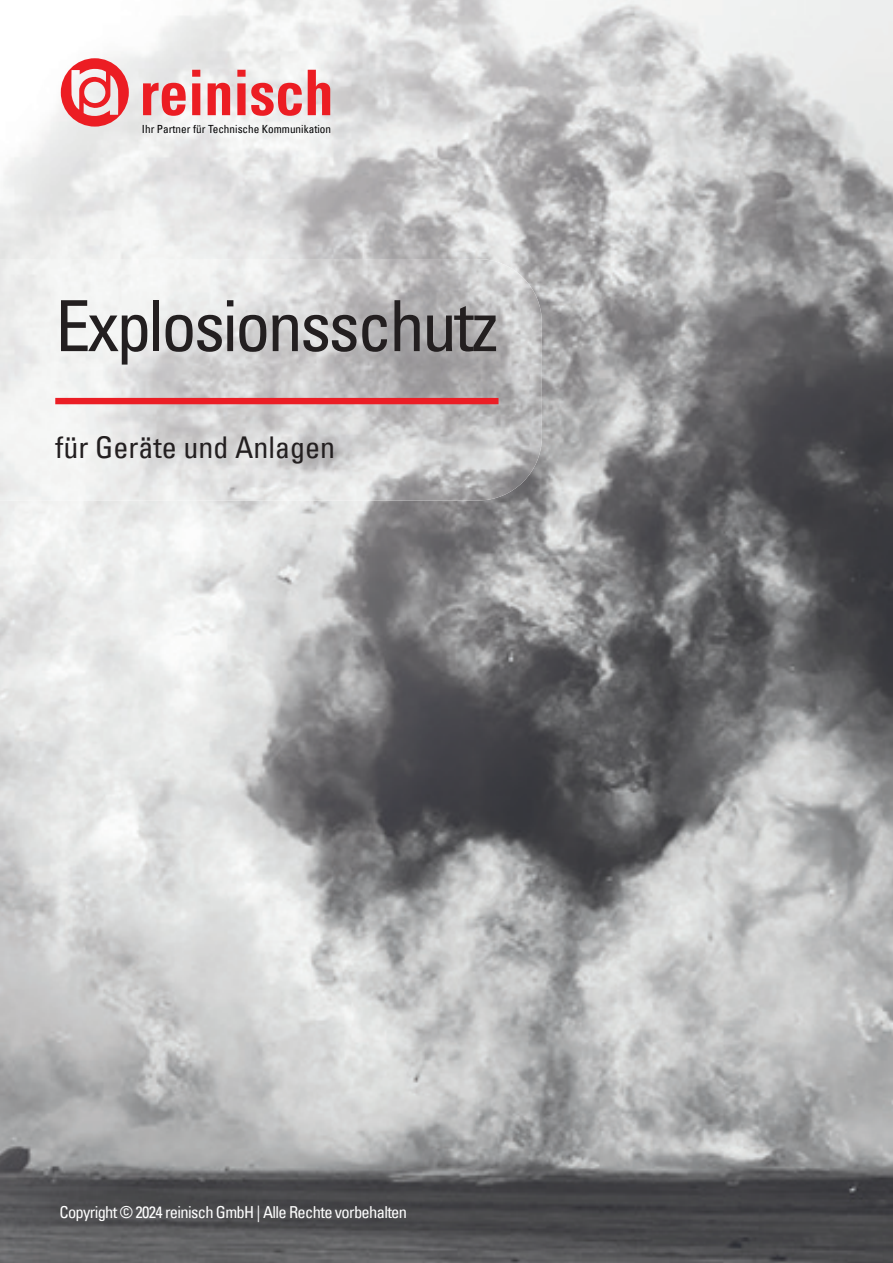
<style>
.page{position:relative;width:893px;height:1263px;background:#fff}
.page>*{position:absolute;margin:0;border:0;box-sizing:border-box;transform-origin:0 0}
.t1{font:condensed 70.5px "Univers";letter-spacing:-.04em;color:#231f20}
.t2{font:condensed 30px "Univers";color:#231f20}
.t3{font:condensed 16.5px "Univers";letter-spacing:-.04em;color:#fff}
.t4{font:condensed 11.25px "Univers";color:#000001}
</style>
<div class="page">
<img style="left:0;top:0;width:893px;height:1263px">
<img style="left:0;top:259px;width:542px;height:241px">
<div style="left:55px;top:398px;width:444px;height:6px;background:#eb1e25"></div>
<svg style="left:61px;top:58px;width:68px;height:69px"></svg>
<svg style="left:143px;top:83px;width:43px;height:33px"></svg>
<svg style="left:192px;top:70px;width:8px;height:45px"></svg>
<svg style="left:208px;top:83px;width:22px;height:32px"></svg>
<svg style="left:237px;top:70px;width:65px;height:46px"></svg>
<svg style="left:308px;top:70px;width:22px;height:45px"></svg>
<p class="t4" style="left:142px;top:122px;width:191px">Ihr Partner für Technische Kommunikation</p>
<h1 class="t1" style="left:55px;top:281px;width:445px">Explosionsschutz</h1>
<h2 class="t2" style="left:55px;top:428px;width:281px">für Geräte und Anlagen</h2>
<p class="t3" style="left:60px;top:1202px;width:349px">Copyright © 2024 reinisch GmbH | Alle Rechte vorbehalten</p>
</div>
